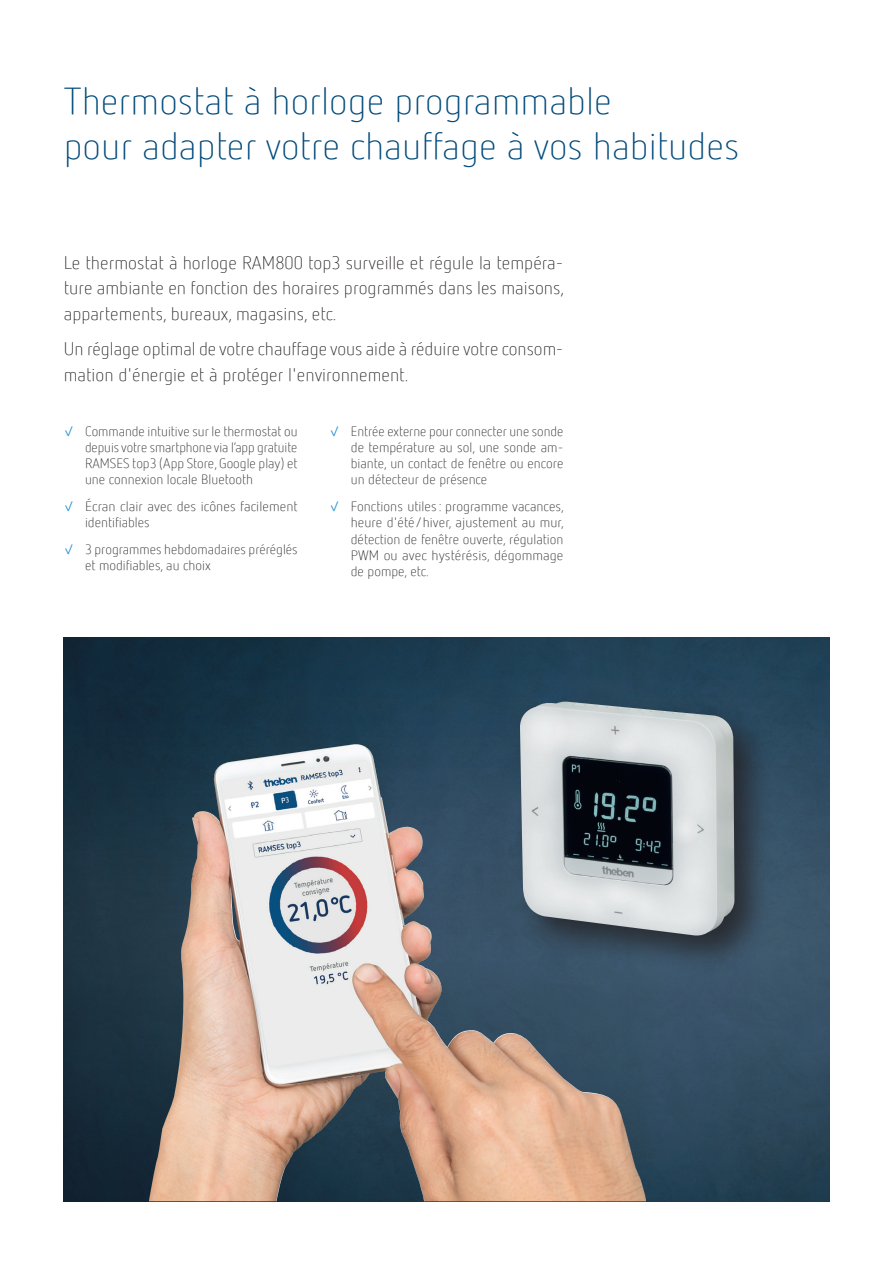
<style>
.page{position:relative;width:893px;height:1263px;background:#fff}
.page>*{position:absolute;margin:0;border:0;box-sizing:border-box;transform-origin:0 0}
.Titre{font:300 37.5px/45px "Netto Offc Pro";color:#004a7b}
.Paragraphe_12{font:300 18px/25.2px "Netto Offc Pro";color:#231f20;text-align:justify}
.t1{font:300 13.5px/16.2px "Netto Offc Pro";color:#231f20;text-align:justify}
.s1{font-weight:400;color:#2291d0}
</style>
<div class="page">
<img style="left:64px;top:638px;width:765px;height:563px">
<img style="left:149px;top:744px;width:497px;height:457px">
<div style="left:512px;top:694px;width:261px;height:279px;background:#231f20;opacity:.75"></div>
<img style="left:520px;top:702px;width:214px;height:233px">
<p class="Titre" style="left:64px;top:78px;width:677px">Thermostat à horloge programmable<br>pour adapter votre chauffage à vos habitudes</p>
<p class="Paragraphe_12" style="left:64px;top:250px;width:502px">Le thermostat à horloge RAM800 top3 surveille et régule la tempéra&shy;ture ambiante en fonction des horaires programmés dans les maisons, appartements, bureaux, magasins, etc.</p>
<p class="Paragraphe_12" style="left:64px;top:336px;width:501px">Un réglage optimal de votre chauffage vous aide à réduire votre consom&shy;mation d'énergie et à protéger l'environnement.</p>
<p class="t1" style="left:85px;top:423px;width:214px;text-indent:-21px"><span class="s1">✓</span> Commande intuitive sur le thermostat ou depuis votre smartphone via l’app gratuite RAMSES top3 (App Store, Google play) et une connexion locale Bluetooth</p>
<p class="t1" style="left:85px;top:498px;width:214px;text-indent:-21px"><span class="s1">✓</span> Écran clair avec des icônes facilement identifiables</p>
<p class="t1" style="left:85px;top:541px;width:214px;text-indent:-21px"><span class="s1">✓</span> 3 programmes hebdomadaires préréglés et modifiables, au choix</p>
<p class="t1" style="left:351px;top:423px;width:214px;text-indent:-21px"><span class="s1">✓</span> Entrée externe pour connecter une sonde de température au sol, une sonde am&shy;biante, un contact de fenêtre ou encore un détecteur de présence</p>
<p class="t1" style="left:351px;top:498px;width:215px;text-indent:-21px"><span class="s1">✓</span> Fonctions utiles : programme vacances, heure d'été/hiver, ajustement au mur, détection de fenêtre ouverte, régulation PWM ou avec hystérésis, dégommage de pompe, etc.</p>
</div>
